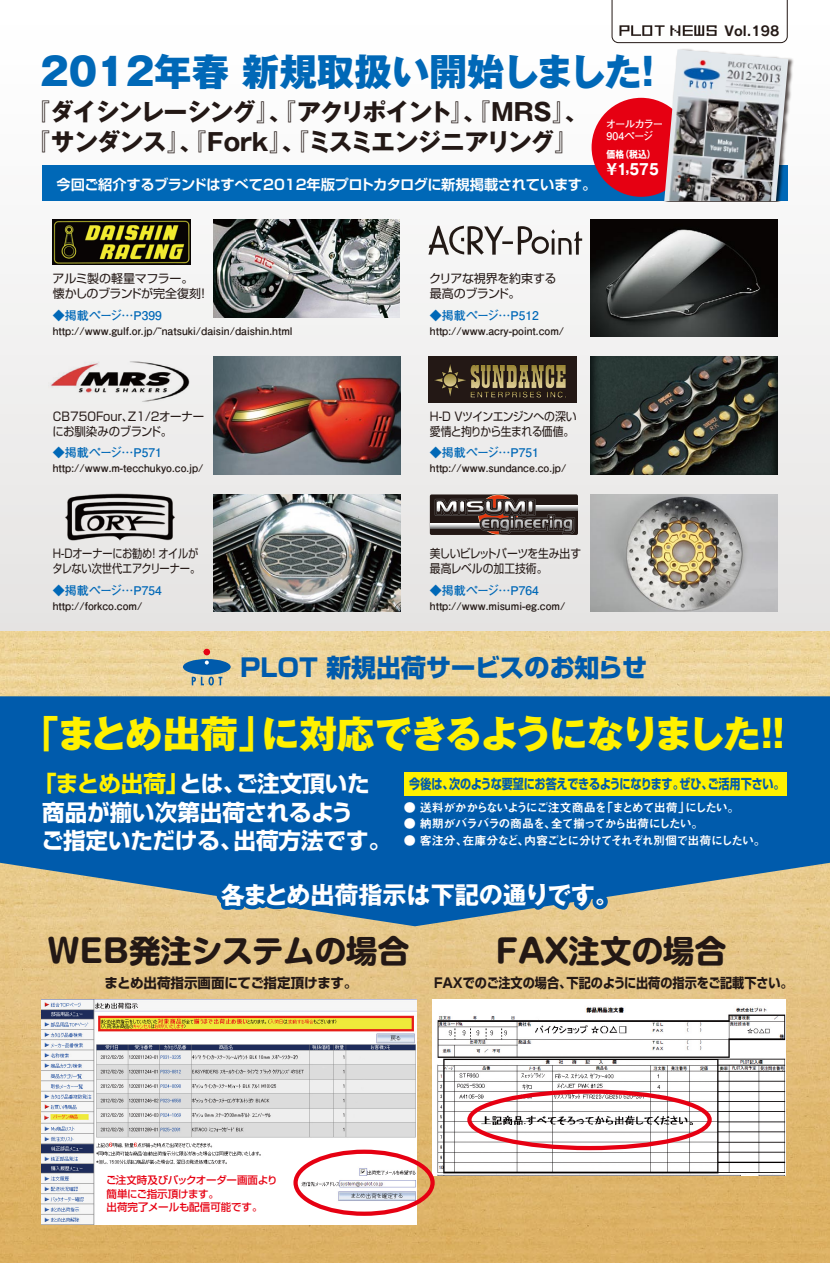
<style>
.page{position:relative;width:830px;height:1263px;background:#fff}
.page>*{position:absolute;margin:0;border:0;box-sizing:border-box;transform-origin:0 0}
.t1{font:800 37.5px "Gothic MB101 Pro";letter-spacing:-.055em;color:#fff100}
.t2{font:800 37.5px "Gothic MB101 Pro";color:#0068b7}
.t3{font:700 31.5px "Shin M Go Pro";color:#231815}
.t4{font:800 24.9px "Shin Go Pro";color:#005bac}
.t5{font:700 24px/30px "Gothic MB101 Pro";letter-spacing:-.055em;color:#231815}
.t6{font:700 24px "Gothic MB101 Pro";color:#fff}
.t7{font:700 22.5px/28.5px "Shin Go Pro";color:#fff}
.t8{font:700 15.15px "Gothic MB101 Pro";color:#fff;scale:.85 1}
.t9{font:700 14.25px "Shin Go Pro De";letter-spacing:-.025em;color:#fff}
.t10{font:700 13.5px "Shin Go Pro";letter-spacing:-.02em;color:#005bac;scale:.82 1}
.t11{font:700 13.5px "Shin Go Pro";color:#231815;scale:.9 1}
.t12{font:700 13.5px "Shin Go Pro";color:#231815}
.t13{font:13.5px "Rodin Pro B";color:#231815}
.t14{font:12px "Midashi Go Pro MB31";letter-spacing:-.095em;color:#fff}
.t15{font:700 12px "Futo Go B101 Pro";color:#0068b7}
.t16{font:12px/15px "Shin Go Pro";letter-spacing:-.03em;color:#231815}
.t17{font:12px/15px "Shin Go Pro";letter-spacing:-.03em;color:#231815;scale:.85 1}
.t18{font:12px/15px "Shin Go Pro";color:#231815;scale:.95 1}
.t19{font:12px/15px "Shin Go Pro";letter-spacing:-.05em;color:#231815;scale:.9 1}
.t20{font:12px/15px "Shin Go Pro";letter-spacing:-.03em;color:#231815;scale:.9 1}
.t21{font:700 10.5px "Futo Go B101 Pro";color:#231815}
.t22{font:500 10.5px/13.5px "Shin Go Pro";letter-spacing:-.02em;color:#e60012}
.t23{font:700 10.5px/12px "Futo Go B101 Pro";letter-spacing:-.08em;color:#fff}
.t24{font:700 9.75px "Gothic MB101 Pro";color:#fff;scale:.9 1}
.s1{color:#fff100}
</style>
<div class="page">
<div style="left:0;top:0;width:829px;height:631px;background:linear-gradient(to bottom,#fff,#e2e1e0)"></div>
<img style="left:0;top:631px;width:829px;height:632px">
<svg style="left:0;top:696px;width:829px;height:230px;background:#1d69a7"></svg>
<img style="left:214px;top:219px;width:185px;height:99px">
<img style="left:590px;top:219px;width:186px;height:118px">
<img style="left:214px;top:357px;width:186px;height:117px">
<img style="left:590px;top:357px;width:186px;height:117px">
<img style="left:214px;top:494px;width:186px;height:118px">
<img style="left:590px;top:494px;width:186px;height:118px">
<div style="left:42px;top:166px;width:745px;height:35px;background:#0068b7"></div>
<div style="left:591px;top:98px;width:99px;height:99px;background:#e60012;border-radius:50%"></div>
<svg style="left:203px;top:871px;width:408px;height:102px;background:#889b98"></svg>
<div style="left:404px;top:772px;width:383px;height:23px;background:#fff100"></div>
<div style="left:429px;top:494px;width:148px;height:41px;background:#231815;border-radius:2px"></div>
<div style="left:478px;top:495px;width:40px;height:40px;background:#e3946e;border-radius:50%"></div>
<svg style="left:478px;top:495px;width:39px;height:39px"></svg>
<svg style="left:430px;top:523px;width:4px;height:6px"></svg>
<svg style="left:434px;top:499px;width:141px;height:35px"></svg>
<img style="left:53px;top:219px;width:137px;height:46px">
<svg style="left:428px;top:226px;width:154px;height:29px"></svg>
<img style="left:48px;top:357px;width:143px;height:49px">
<div style="left:428px;top:357px;width:148px;height:46px;background:#231815"></div>
<img style="left:434px;top:364px;width:132px;height:34px">
<img style="left:59px;top:491px;width:122px;height:52px">
<img style="left:662px;top:48px;width:133px;height:153px">
<img style="left:664px;top:49px;width:124px;height:152px">
<img style="left:42px;top:999px;width:374px;height:225px">
<img style="left:432px;top:999px;width:353px;height:176px">
<div style="left:293px;top:1149px;width:141px;height:67px;border:4px solid #e60012;border-radius:50%"></div>
<div style="left:467px;top:1089px;width:244px;height:61px;border:4px solid #e60012;border-radius:50%"></div>
<div style="left:203px;top:649px;width:7px;height:6px;background:#e60012;border-radius:50%"></div>
<div style="left:183px;top:659px;width:47px;height:16px;background:#005bac;border-radius:50%"></div>
<svg style="left:205px;top:660px;width:4px;height:4px"></svg>
<svg style="left:192px;top:676px;width:30px;height:9px"></svg>
<svg style="left:611px;top:0;width:176px;height:43px"></svg>
<p class="t2" style="left:40px;top:40px;width:627px">2012年春 新規取扱い開始しました！</p>
<p class="t5" style="left:26px;top:94px;width:564px">『ダイシンレーシング』、『アクリポイント』、『MRS』、『サンダンス』、『Fork』、『ミスミエンジニアリング』</p>
<p class="t9" style="left:57px;top:173px;width:541px">今回ご紹介するブランドはすべて2012年版プロトカタログに新規掲載されています。</p>
<p class="t23" style="left:605px;top:117px;width:59px">オールカラー<br>904ページ</p>
<p class="t24" style="left:606px;top:146px;width:56px">価格（税込）</p>
<p class="t8" style="left:605px;top:156px;width:64px">￥1,575</p>
<p class="t16" style="left:53px;top:269px;width:158px">アルミ製の軽量マフラー。<br>懐かしのブランドが完全復刻！</p>
<p class="t15" style="left:53px;top:306px;width:110px">◆掲載ページ…P399</p>
<p class="t21" style="left:53px;top:322px;width:241px">http://www.gulf.or.jp/̃natsuki/daisin/daishin.html</p>
<p class="t18" style="left:52px;top:407px;width:161px">CB750Four、Z1/2オーナーにお馴染みのブランド。</p>
<p class="t15" style="left:53px;top:443px;width:110px">◆掲載ページ…P571</p>
<p class="t21" style="left:53px;top:460px;width:152px">http://www.m-tecchukyo.co.jp/</p>
<p class="t17" style="left:52px;top:544px;width:175px">H-Dオーナーにお勧め！ オイルがタレない次世代エアクリーナー。</p>
<p class="t15" style="left:53px;top:581px;width:110px">◆掲載ページ…P754</p>
<p class="t21" style="left:53px;top:597px;width:91px">http://forkco.com/</p>
<p class="t16" style="left:429px;top:269px;width:129px">クリアな視界を約束する最高のブランド。</p>
<p class="t15" style="left:429px;top:306px;width:110px">◆掲載ページ…P512</p>
<p class="t21" style="left:429px;top:322px;width:136px">http://www.acry-point.com/</p>
<p class="t19" style="left:429px;top:407px;width:164px">H-D Vツインエンジンへの深い愛情と拘りから生まれる価値。</p>
<p class="t15" style="left:429px;top:443px;width:110px">◆掲載ページ…P751</p>
<p class="t21" style="left:429px;top:460px;width:138px">http://www.sundance.co.jp/</p>
<p class="t20" style="left:429px;top:544px;width:169px">美しいビレットパーツを生み出す最高レベルの加工技術。</p>
<p class="t15" style="left:429px;top:581px;width:110px">◆掲載ページ…P764</p>
<p class="t21" style="left:429px;top:597px;width:137px">http://www.misumi-eg.com/</p>
<p class="t4" style="left:240px;top:648px;width:408px">PLOT 新規出荷サービスのお知らせ</p>
<p class="t13" style="left:724px;top:22px;width:56px">Vol.198</p>
<p class="t1" style="left:22px;top:703px;width:776px">「まとめ出荷」に対応できるようになりました！！</p>
<p class="t7" style="left:42px;top:767px;width:351px;text-indent:-7px"><span class="s1">「まとめ出荷」</span>とは、ご注文頂いた商品が揃い次第出荷されるよう<br>ご指定いただける、出荷方法です。</p>
<p class="t6" style="left:220px;top:874px;width:400px">各まとめ出荷指示は下記の通りです。</p>
<p class="t10" style="left:409px;top:773px;width:459px">今後は、次のような要望にお答えできるようになります。ぜひ、ご活用下さい。</p>
<p class="t14" style="left:403px;top:798px;width:337px">● 送料がかからないようにご注文商品を「まとめて出荷」にしたい。</p>
<p class="t14" style="left:403px;top:814px;width:295px">● 納期がバラバラの商品を、全て揃ってから出荷にしたい｡</p>
<p class="t14" style="left:403px;top:831px;width:363px">● 客注分、在庫分など、内容ごとに分けてそれぞれ別個で出荷にしたい。</p>
<p class="t3" style="left:48px;top:925px;width:363px">WEB発注システムの場合</p>
<p class="t12" style="left:105px;top:972px;width:254px">まとめ出荷指示画面にてご指定頂けます。</p>
<p class="t3" style="left:495px;top:925px;width:232px">FAX注文の場合</p>
<p class="t11" style="left:434px;top:972px;width:400px">FAXでのご注文の場合、下記のように出荷の指示をご記載下さい。</p>
<p class="t22" style="left:106px;top:1172px;width:173px">ご注文時及びバックオーダー画面より簡単にご指示頂けます。<br>出荷完了メールも配信可能です。</p>
</div>
